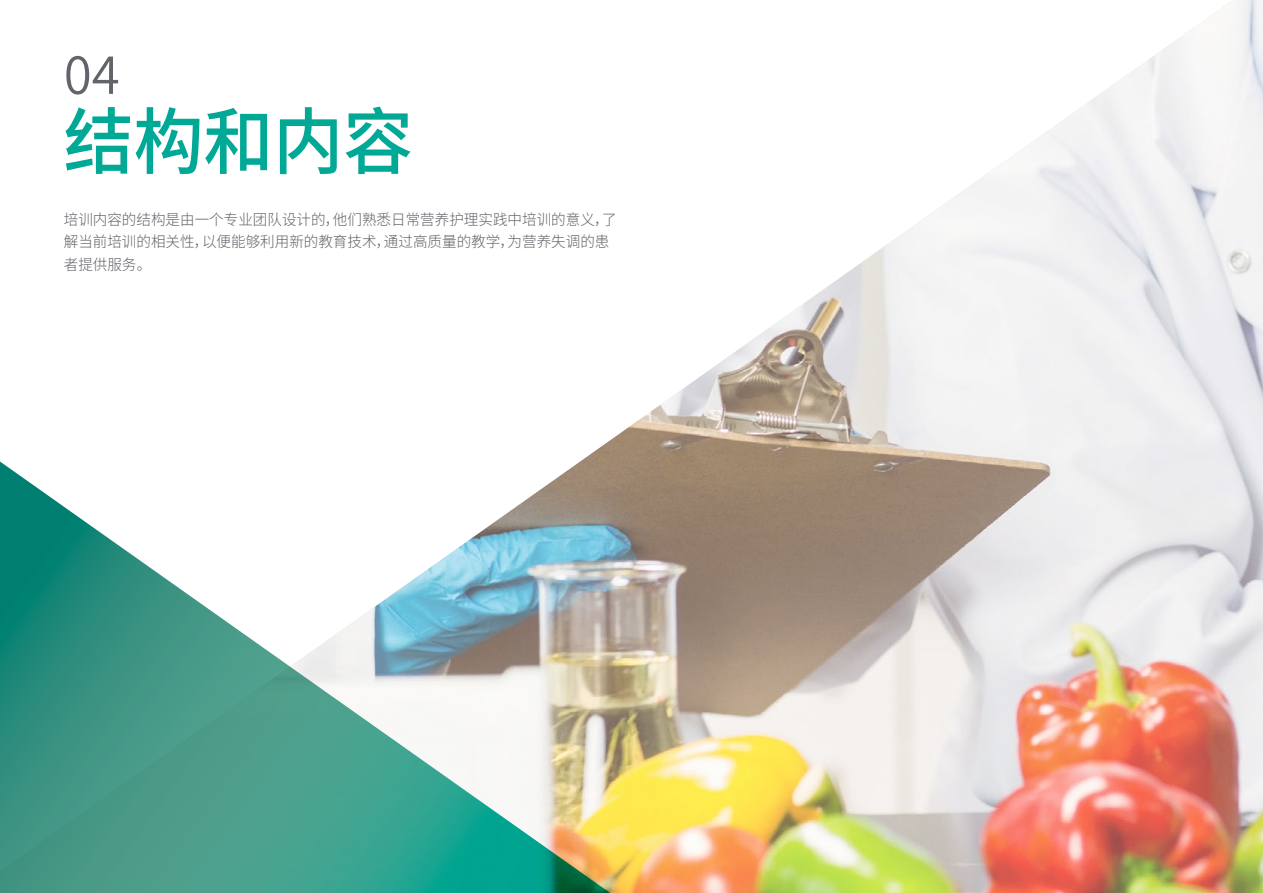
<style>
.page{position:relative;width:1263px;height:893px;background:#fff}
.page>*{position:absolute;margin:0;border:0;box-sizing:border-box;transform-origin:0 0}
.t1{font:500 72px "Source Han Sans CN";color:#00a996}
.t2{font:52.5px "Source Han Sans CN";color:#61646a}
.t3{font:300 15px/22.5px "Source Han Sans CN";color:#61646a}
</style>
<div class="page">
<img style="left:602px;top:0;width:661px;height:893px">
<svg style="left:0;top:446px;width:640px;height:447px"></svg>
<h2 class="t2" style="left:64px;top:45px;width:57px">04</h2>
<h1 class="t1" style="left:64px;top:101px;width:351px">结构和内容</h1>
<p class="t3" style="left:64px;top:208px;width:554px">培训内容的结构是由一个专业团队设计的，他们熟悉日常营养护理实践中培训的意义，了解当前培训的相关性，以便能够利用新的教育技术，通过高质量的教学，为营养失调的患者提供服务。</p>
</div>
